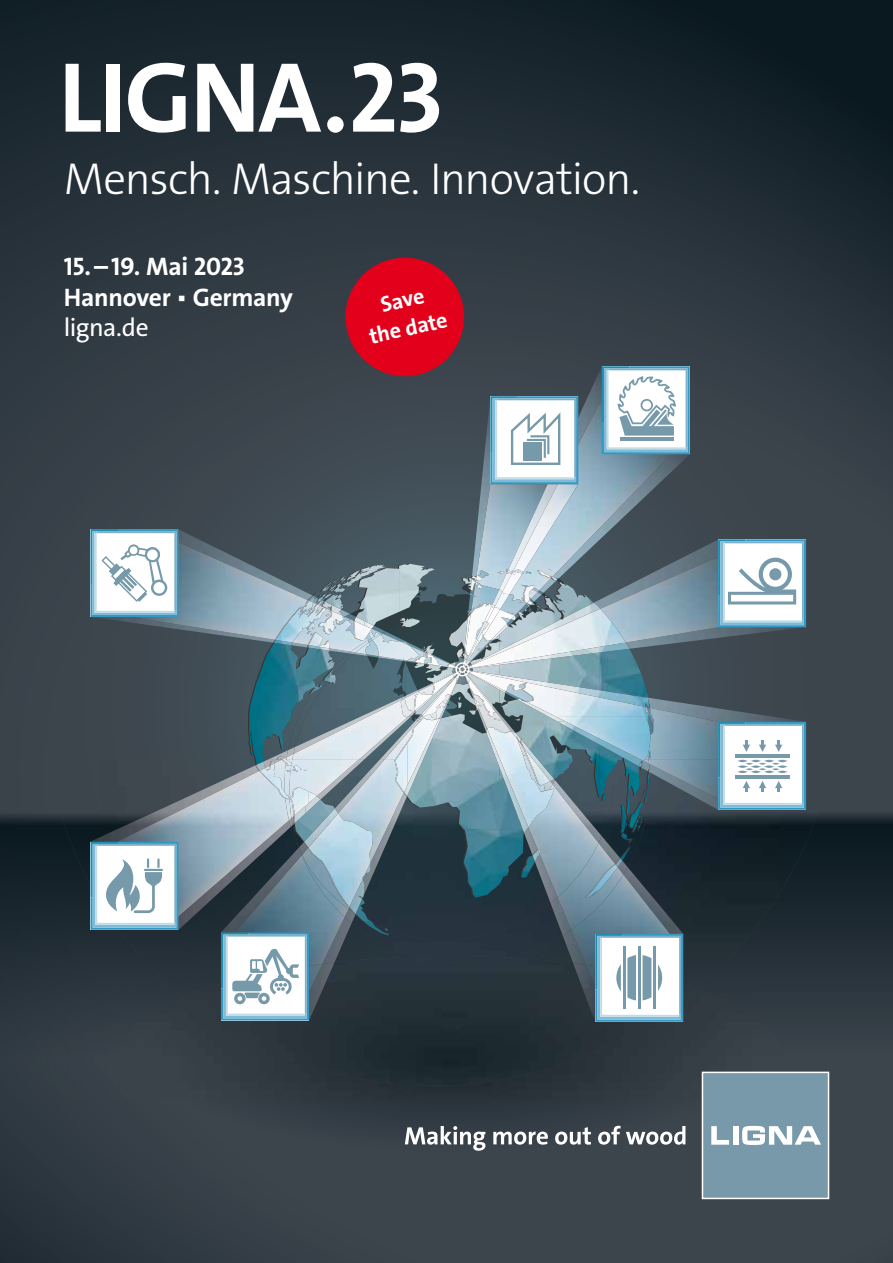
<style>
.page{position:relative;width:893px;height:1263px;background:#fff}
.page>*{position:absolute;margin:0;border:0;box-sizing:border-box;transform-origin:0 0}
.t1{font:100.5px "The Sans LP7 Bld";letter-spacing:-.02em;color:#fff}
.t2{font:45px "The Sans LP3 Lig";letter-spacing:-.025em;color:#fff}
.t3{font:25.5px/30.6px "The Sans LP7 Bld";letter-spacing:-.01em;color:#fff}
.t4{font:25.5px "The Sans LP5 Plain";letter-spacing:-.02em;color:#fff}
.t5{font:22.05px/28.7px "The Sans LP7 Bld";color:#fff;text-align:center}
.s1{font-family:"The Sans LP5 Plain"}
</style>
<div class="page">
<img style="left:0;top:1098px;width:191px;height:165px">
<div style="left:191px;top:1115px;width:702px;height:148px;background:#3c454c"></div>
<img style="left:830px;top:1098px;width:63px;height:17px">
<img style="left:0;top:0;width:89px;height:759px">
<img style="left:804px;top:0;width:89px;height:759px">
<img style="left:89px;top:0;width:51px;height:507px">
<img style="left:753px;top:0;width:51px;height:457px">
<img style="left:140px;top:0;width:51px;height:412px">
<img style="left:702px;top:0;width:51px;height:427px">
<img style="left:191px;top:0;width:102px;height:374px">
<img style="left:651px;top:0;width:51px;height:357px">
<img style="left:293px;top:0;width:358px;height:357px">
<img style="left:0;top:953px;width:120px;height:145px">
<img style="left:753px;top:808px;width:140px;height:290px">
<img style="left:737px;top:951px;width:16px;height:38px">
<img style="left:0;top:856px;width:117px;height:97px">
<img style="left:0;top:759px;width:49px;height:97px">
<div style="left:832px;top:759px;width:61px;height:49px;background:#3c454c"></div>
<img style="left:46px;top:608px;width:202px;height:151px">
<div style="left:687px;top:457px;width:153px;height:302px;background:#3c454c"></div>
<img style="left:330px;top:313px;width:51px;height:251px">
<div style="left:653px;top:649px;width:34px;height:49px;background:#424f58"></div>
<div style="left:58px;top:507px;width:120px;height:102px;background:#3a434b"></div>
<div style="left:228px;top:326px;width:103px;height:238px;background:#3d464e"></div>
<img style="left:381px;top:307px;width:103px;height:257px">
<div style="left:178px;top:374px;width:52px;height:155px;background:#3b444c"></div>
<div style="left:535px;top:315px;width:51px;height:51px;background:#384149"></div>
<div style="left:100px;top:457px;width:79px;height:51px;background:#3a434b"></div>
<div style="left:483px;top:308px;width:52px;height:88px;background:#3a434b"></div>
<div style="left:135px;top:412px;width:44px;height:46px;background:#394249"></div>
<div style="left:637px;top:357px;width:101px;height:101px;background:#3a424a"></div>
<img style="left:737px;top:427px;width:26px;height:31px">
<div style="left:585px;top:329px;width:52px;height:37px;background:#384149"></div>
<svg style="left:636px;top:351px;width:12px;height:7px"></svg>
<div style="left:117px;top:930px;width:104px;height:68px;background:#253038"></div>
<img style="left:352px;top:940px;width:63px;height:16px">
<div style="left:414px;top:949px;width:323px;height:40px;background:#29343d"></div>
<img style="left:531px;top:940px;width:32px;height:11px">
<img style="left:653px;top:810px;width:128px;height:141px">
<img style="left:49px;top:759px;width:52px;height:128px">
<img style="left:780px;top:759px;width:52px;height:134px">
<img style="left:101px;top:759px;width:104px;height:6px">
<img style="left:205px;top:759px;width:43px;height:6px">
<img style="left:148px;top:1098px;width:553px;height:61px">
<img style="left:120px;top:989px;width:662px;height:109px">
<img style="left:183px;top:956px;width:513px;height:130px">
<img style="left:417px;top:956px;width:92px;height:7px">
<svg style="left:248px;top:564px;width:405px;height:371px;background:#263742"></svg>
<img style="left:321px;top:565px;width:78px;height:35px">
<img style="left:399px;top:564px;width:100px;height:106px">
<img style="left:499px;top:668px;width:101px;height:2px">
<img style="left:249px;top:643px;width:50px;height:122px">
<img style="left:600px;top:649px;width:50px;height:180px">
<img style="left:299px;top:670px;width:37px;height:13px">
<img style="left:415px;top:670px;width:185px;height:106px">
<img style="left:299px;top:800px;width:36px;height:42px">
<img style="left:408px;top:776px;width:109px;height:53px">
<img style="left:464px;top:829px;width:53px;height:68px">
<img style="left:620px;top:829px;width:19px;height:32px">
<img style="left:356px;top:895px;width:33px;height:40px">
<img style="left:91px;top:529px;width:222px;height:114px">
<img style="left:131px;top:542px;width:186px;height:98px">
<img style="left:275px;top:600px;width:1px;height:40px">
<svg style="left:307px;top:596px;width:86px;height:73px"></svg>
<img style="left:276px;top:600px;width:179px;height:68px">
<img style="left:472px;top:396px;width:18px;height:173px">
<img style="left:463px;top:575px;width:1px;height:34px">
<img style="left:473px;top:484px;width:26px;height:85px">
<img style="left:464px;top:569px;width:3px;height:40px">
<img style="left:629px;top:539px;width:177px;height:110px">
<img style="left:565px;top:604px;width:64px;height:64px">
<img style="left:600px;top:552px;width:130px;height:90px">
<img style="left:487px;top:609px;width:139px;height:59px">
<img style="left:653px;top:698px;width:153px;height:24px">
<img style="left:649px;top:802px;width:69px;height:8px">
<img style="left:519px;top:716px;width:36px;height:6px">
<img style="left:615px;top:761px;width:24px;height:11px">
<img style="left:653px;top:707px;width:68px;height:52px">
<img style="left:648px;top:759px;width:70px;height:43px">
<svg style="left:639px;top:761px;width:10px;height:11px"></svg>
<img style="left:487px;top:671px;width:166px;height:45px">
<img style="left:555px;top:716px;width:99px;height:45px">
<img style="left:573px;top:975px;width:22px;height:47px">
<svg style="left:519px;top:733px;width:5px;height:4px"></svg>
<img style="left:615px;top:836px;width:5px;height:7px">
<img style="left:563px;top:867px;width:120px;height:108px">
<img style="left:551px;top:867px;width:77px;height:68px">
<img style="left:535px;top:898px;width:23px;height:5px">
<img style="left:467px;top:675px;width:52px;height:144px">
<svg style="left:623px;top:858px;width:5px;height:9px"></svg>
<img style="left:571px;top:875px;width:102px;height:99px">
<img style="left:558px;top:843px;width:65px;height:87px">
<img style="left:586px;top:965px;width:9px;height:43px">
<img style="left:517px;top:739px;width:98px;height:159px">
<img style="left:468px;top:679px;width:50px;height:124px">
<img style="left:518px;top:741px;width:37px;height:113px">
<img style="left:586px;top:864px;width:32px;height:34px">
<img style="left:462px;top:678px;width:8px;height:6px">
<img style="left:370px;top:889px;width:37px;height:6px">
<img style="left:345px;top:923px;width:7px;height:41px">
<img style="left:345px;top:915px;width:10px;height:8px">
<img style="left:309px;top:974px;width:25px;height:46px">
<svg style="left:348px;top:909px;width:8px;height:6px"></svg>
<img style="left:349px;top:889px;width:21px;height:25px">
<svg style="left:299px;top:842px;width:5px;height:13px"></svg>
<img style="left:304px;top:808px;width:34px;height:40px">
<img style="left:338px;top:800px;width:20px;height:13px">
<img style="left:435px;top:785px;width:15px;height:8px">
<img style="left:229px;top:855px;width:116px;height:119px">
<img style="left:302px;top:909px;width:46px;height:8px">
<img style="left:302px;top:848px;width:47px;height:61px">
<img style="left:309px;top:964px;width:13px;height:47px">
<img style="left:308px;top:848px;width:41px;height:60px">
<img style="left:407px;top:678px;width:50px;height:107px">
<img style="left:358px;top:798px;width:50px;height:91px">
<img style="left:309px;top:813px;width:49px;height:94px">
<img style="left:455px;top:678px;width:7px;height:6px">
<img style="left:270px;top:683px;width:145px;height:64px">
<img style="left:320px;top:798px;width:45px;height:2px">
<img style="left:90px;top:765px;width:201px;height:165px">
<svg style="left:289px;top:823px;width:10px;height:12px"></svg>
<img style="left:435px;top:678px;width:19px;height:34px">
<img style="left:256px;top:756px;width:50px;height:67px">
<img style="left:308px;top:798px;width:12px;height:15px">
<img style="left:282px;top:684px;width:153px;height:114px">
<svg style="left:266px;top:747px;width:29px;height:11px"></svg>
<img style="left:93px;top:771px;width:196px;height:149px">
<img style="left:259px;top:771px;width:36px;height:45px">
<img style="left:415px;top:674px;width:38px;height:36px">
<img style="left:260px;top:758px;width:48px;height:57px">
<svg style="left:308px;top:791px;width:9px;height:12px"></svg>
<img style="left:531px;top:366px;width:159px;height:235px">
<img style="left:552px;top:626px;width:5px;height:36px">
<img style="left:565px;top:399px;width:107px;height:205px">
<img style="left:487px;top:626px;width:65px;height:36px">
<img style="left:502px;top:485px;width:76px;height:109px">
<svg style="left:501px;top:568px;width:64px;height:58px;background:#9badb7"></svg>
<img style="left:468px;top:570px;width:49px;height:90px">
<svg style="left:437px;top:609px;width:50px;height:69px"></svg>
<svg style="left:490px;top:396px;width:89px;height:89px"></svg>
<div style="left:523px;top:442px;width:19px;height:19px;background:#779aaa"></div>
<svg style="left:718px;top:539px;width:88px;height:88px"></svg>
<div style="left:769px;top:568px;width:12px;height:12px;background:#779aaa;border-radius:50%"></div>
<svg style="left:718px;top:722px;width:88px;height:88px"></svg>
<svg style="left:595px;top:934px;width:88px;height:88px"></svg>
<hr style="left:623px;top:946px;width:3px;height:63px;background:#779aaa">
<hr style="left:653px;top:946px;width:3px;height:63px;background:#779aaa">
<hr style="left:638px;top:946px;width:3px;height:63px;background:#779aaa">
<svg style="left:90px;top:529px;width:88px;height:88px"></svg>
<svg style="left:602px;top:366px;width:88px;height:88px"></svg>
<svg style="left:90px;top:842px;width:88px;height:88px"></svg>
<svg style="left:221px;top:932px;width:88px;height:88px"></svg>
<div style="left:455px;top:662px;width:14px;height:14px;border:1px solid #fff;border-radius:50%"></div>
<div style="left:459px;top:666px;width:7px;height:7px;border:1px solid #fff;border-radius:50%"></div>
<svg style="left:340px;top:252px;width:130px;height:130px;background:#a61629"></svg>
<svg style="left:701px;top:1071px;width:129px;height:129px;background:#85a2b1"></svg>
<svg style="left:405px;top:1126px;width:80px;height:25px"></svg>
<svg style="left:493px;top:1131px;width:55px;height:14px"></svg>
<svg style="left:555px;top:1127px;width:36px;height:18px"></svg>
<svg style="left:598px;top:1126px;width:87px;height:19px"></svg>
<h1 class="t1" style="left:59px;top:38px;width:386px">LIGNA.23</h1>
<h2 class="t2" style="left:64px;top:152px;width:578px">Mensch. Maschine. Innovation.</h2>
<p class="t3" style="left:64px;top:251px;width:231px">15. – 19. Mai 2023<br>Hannover <span class="s1">▪</span> Germany</p>
<p class="t4" style="left:64px;top:315px;width:86px">ligna.de</p>
<p class="t5" style="left:361px;top:294px;width:81px;rotate:-12deg">Save the date</p>
</div>
